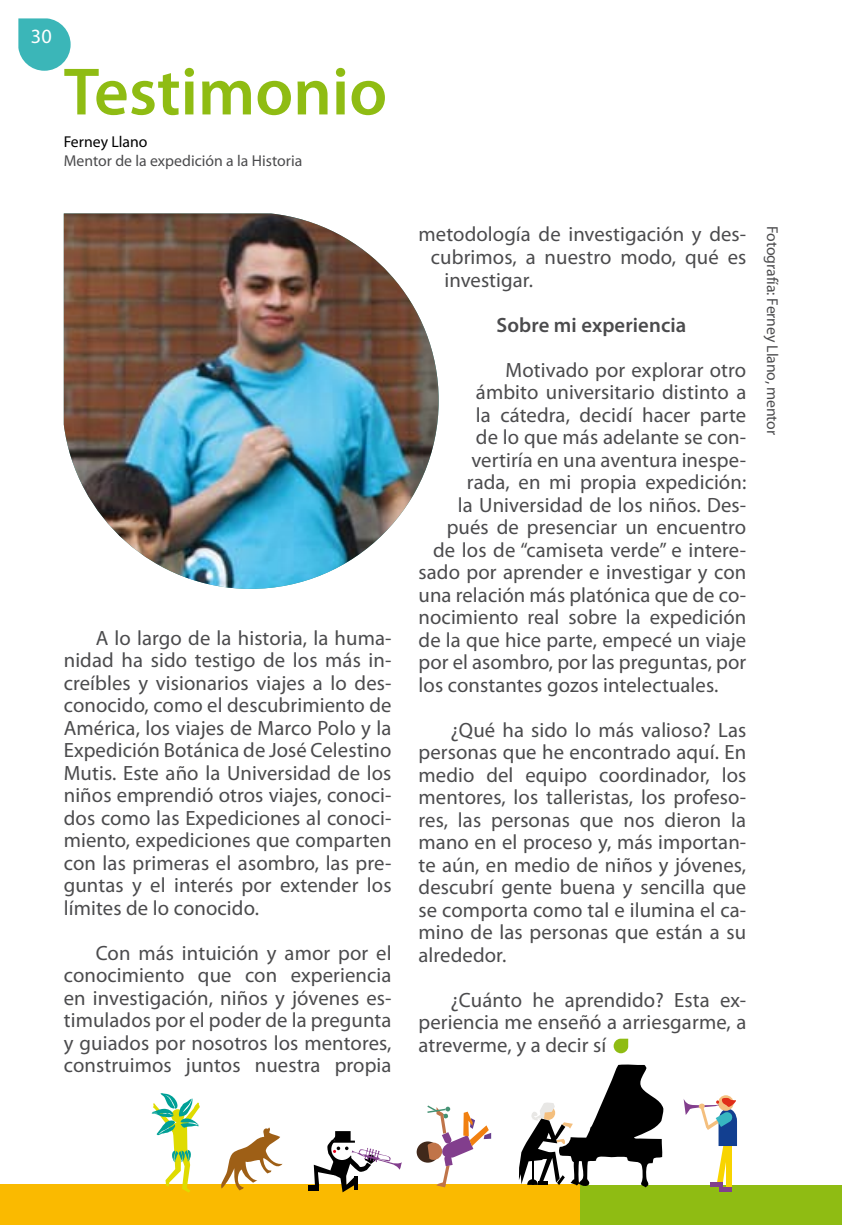
<style>
.page{position:relative;width:842px;height:1225px;background:#fff}
.page>*{position:absolute;margin:0;border:0;box-sizing:border-box;transform-origin:0 0}
.t1{font:600 67.5px "Myriad Pro";color:#8fbc13}
.t2{font:20.7px/22.5px "Myriad Pro";letter-spacing:.005em;color:#4b4b4d;text-align:justify}
.t3{font:600 20.7px "Myriad Pro";letter-spacing:.005em;color:#4b4b4d}
.t4{font:20.25px "Myriad Pro";color:#fff}
.t5{font:15.75px "Myriad Pro";letter-spacing:-.005em;color:#4b4b4d}
.t6{font:15.75px "Myriad Pro";color:#000}
</style>
<div class="page">
<svg style="left:18px;top:18px;width:53px;height:53px"></svg>
<img style="left:64px;top:213px;width:375px;height:376px">
<svg style="left:614px;top:1038px;width:14px;height:15px"></svg>
<div style="left:579px;top:1185px;width:263px;height:40px;background:#8fbc13"></div>
<div style="left:0;top:1184px;width:580px;height:41px;background:#faba00"></div>
<div style="left:417px;top:1141px;width:22px;height:21px;background:#41291b;border-radius:50%"></div>
<svg style="left:421px;top:1105px;width:70px;height:82px"></svg>
<div style="left:726px;top:1141px;width:6px;height:47px;background:#f8d400"></div>
<hr style="left:719px;top:1187px;width:13px;height:4px;background:#823e8d">
<div style="left:711px;top:1182px;width:12px;height:5px;background:#823e8d"></div>
<svg style="left:718px;top:1095px;width:16px;height:15px"></svg>
<svg style="left:684px;top:1098px;width:53px;height:85px"></svg>
<svg style="left:519px;top:1064px;width:144px;height:123px"></svg>
<div style="left:308px;top:1185px;width:11px;height:5px;background:#000"></div>
<svg style="left:152px;top:1093px;width:48px;height:99px"></svg>
<svg style="left:221px;top:1127px;width:62px;height:63px"></svg>
<svg style="left:314px;top:1131px;width:88px;height:61px"></svg>
<p class="t4" style="left:31px;top:23px;width:22px">30</p>
<h1 class="t1" style="left:64px;top:49px;width:325px">Testimonio</h1>
<p class="t6" style="left:64px;top:132px;width:85px">Ferney Llano</p>
<p class="t5" style="left:64px;top:151px;width:240px">Mentor de la expedición a la Historia</p>
<p class="t2" style="left:64px;top:626px;width:329px;text-indent:32px">A lo largo de la historia, la huma&shy;nidad ha sido testigo de los más in&shy;creíbles y visionarios viajes a lo des&shy;conocido, como el descubrimiento de América, los viajes de Marco Polo y la Expedición Botánica de José Celestino Mutis. Este año la Universidad de los niños emprendió otros viajes, conoci&shy;dos como las Expediciones al conoci&shy;miento, expediciones que comparten con las primeras el asombro, las pre&shy;guntas y el interés por extender los límites de lo conocido.</p>
<p class="t2" style="left:64px;top:941px;width:329px;text-indent:32px">Con más intuición y amor por el conocimiento que con experiencia en investigación, niños y jóvenes es&shy;timulados por el poder de la pregunta y guiados por nosotros los mentores, construimos juntos nuestra propia</p>
<p class="t2" style="left:418px;top:223px;width:329px">metodología de investigación y des-</p>
<p class="t2" style="left:431px;top:245px;width:317px">cubrimos, a nuestro modo, qué es</p>
<p class="t2" style="left:444px;top:268px;width:90px">investigar.</p>
<p class="t3" style="left:497px;top:311px;width:191px">Sobre mi experiencia</p>
<p class="t2" style="left:506px;top:358px;width:242px">Motivado por explorar otro</p>
<p class="t2" style="left:476px;top:380px;width:272px">ámbito universitario distinto a</p>
<p class="t2" style="left:476px;top:403px;width:272px">la cátedra, decidí hacer parte</p>
<p class="t2" style="left:476px;top:425px;width:272px">de lo que más adelante se con-</p>
<p class="t2" style="left:471px;top:448px;width:276px">vertiría en una aventura inespe-</p>
<p class="t2" style="left:467px;top:470px;width:281px">rada, en mi propia expedición:</p>
<p class="t2" style="left:458px;top:493px;width:290px">la Universidad de los niños. Des-</p>
<p class="t2" style="left:447px;top:515px;width:301px">pués de presenciar un encuentro</p>
<p class="t2" style="left:433px;top:538px;width:315px">de los de “camiseta verde” e intere-</p>
<p class="t2" style="left:419px;top:560px;width:329px">sado por aprender e investigar y con</p>
<p class="t2" style="left:419px;top:583px;width:329px">una relación más platónica que de co-</p>
<p class="t2" style="left:419px;top:605px;width:329px">nocimiento real sobre la expedición</p>
<p class="t2" style="left:419px;top:628px;width:329px">de la que hice parte, empecé un viaje</p>
<p class="t2" style="left:419px;top:650px;width:329px">por el asombro, por las preguntas, por</p>
<p class="t2" style="left:419px;top:673px;width:301px">los constantes gozos intelectuales.</p>
<p class="t2" style="left:419px;top:718px;width:329px;text-indent:32px">¿Qué ha sido lo más valioso? Las personas que he encontrado aquí. En medio del equipo coordinador, los mentores, los talleristas, los profeso&shy;res, las personas que nos dieron la mano en el proceso y, más importan&shy;te aún, en medio de niños y jóvenes, descubrí gente buena y sencilla que se comporta como tal e ilumina el ca&shy;mino de las personas que están a su alrededor.</p>
<p class="t2" style="left:419px;top:988px;width:329px;text-indent:32px">¿Cuánto he aprendido? Esta ex&shy;periencia me enseñó a arriesgarme, a atreverme, y a decir sí</p>
<p class="t5" style="left:782px;top:226px;width:210px;rotate:90deg">Fotografía: Ferney Llano, mentor</p>
</div>
